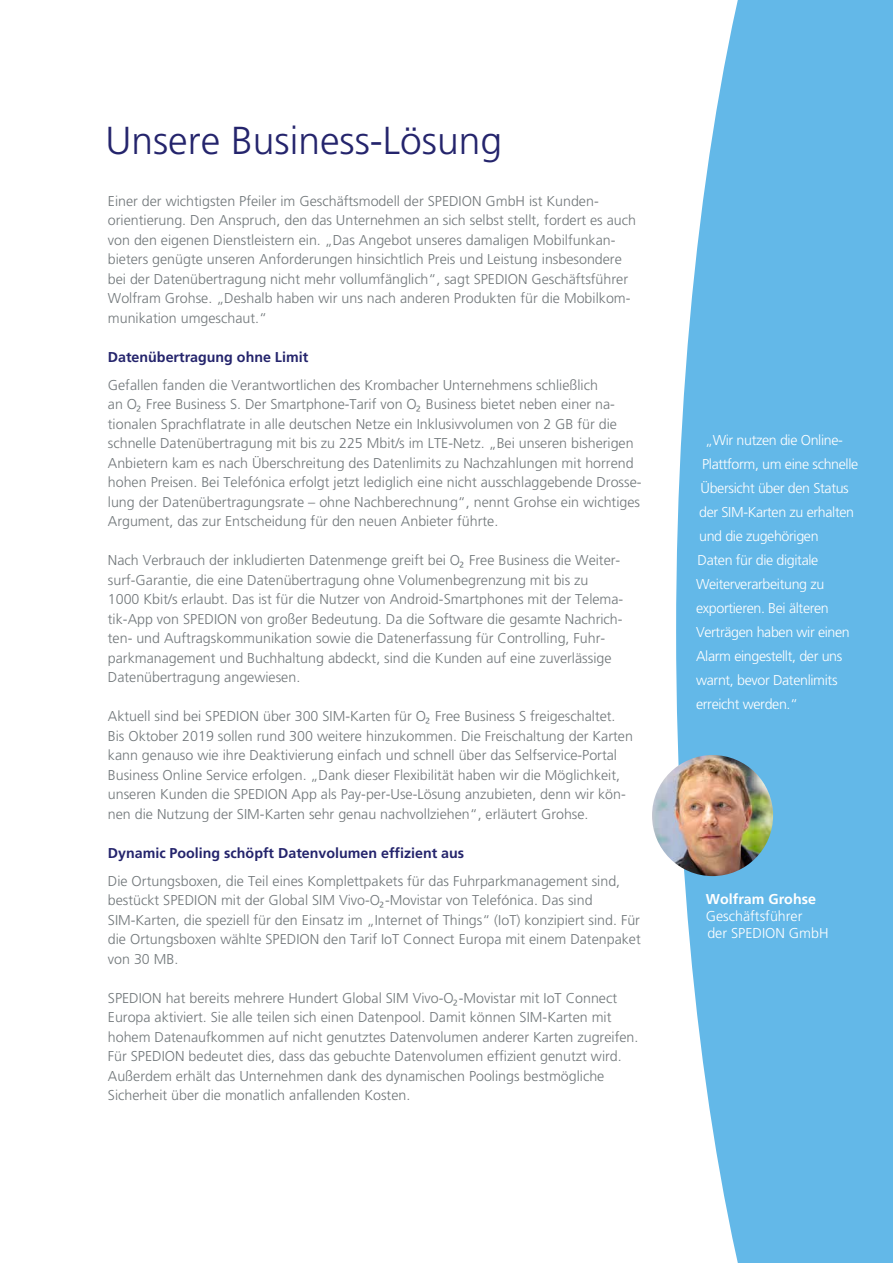
<style>
.page{position:relative;width:893px;height:1263px;background:#fff}
.page>*{position:absolute;margin:0;border:0;box-sizing:border-box;transform-origin:0 0}
.t1{font:300 39px "O2 Frutiger";color:#24246c}
.t2{font:300 14.25px/19.5px "O2 Frutiger";color:#71777a}
.t3{font:300 14.25px "O2 Frutiger";letter-spacing:-.025em;color:#fff}
.t4{font:700 14.25px "O2 Frutiger";color:#24246c}
.t5{font:300 14.25px/17.1px "O2 Frutiger";color:#fff}
.t6{font:700 14.25px "O2 Frutiger";color:#fff}
</style>
<div class="page">
<svg style="left:676px;top:0;width:217px;height:1263px;background:#71beea"></svg>
<img style="left:652px;top:755px;width:121px;height:121px;border-radius:61px">
<h1 class="t1" style="left:105px;top:118px;width:398px">Unsere Business-Lösung</h1>
<p class="t2" style="left:108px;top:191px;width:530px">Einer der wichtigsten Pfeiler im Geschäftsmodell der SPEDION GmbH ist Kunden&shy;orientierung. Den Anspruch, den das Unternehmen an sich selbst stellt, fordert es auch von den eigenen Dienstleistern ein. „Das Angebot unseres damaligen Mobilfunkan&shy;bieters genügte unseren Anforderungen hinsichtlich Preis und Leistung insbesondere bei der Datenübertragung nicht mehr vollumfänglich“, sagt SPEDION Geschäftsführer Wolfram Grohse. „Deshalb haben wir uns nach anderen Produkten für die Mobilkom&shy;munikation umgeschaut.“</p>
<p class="t4" style="left:108px;top:348px;width:202px">Datenübertragung ohne Limit</p>
<p class="t2" style="left:108px;top:375px;width:535px">Gefallen fanden die Verantwortlichen des Krombacher Unternehmens schließlich<br>an œ Free Business S. Der Smartphone-Tarif von œ Business bietet neben einer na&shy;tionalen Sprachflatrate in alle deutschen Netze ein Inklusivvolumen von 2 GB für die schnelle Datenübertragung mit bis zu 225 Mbit/s im LTE-Netz. „Bei unseren bisherigen Anbietern kam es nach Überschreitung des Datenlimits zu Nachzahlungen mit horrend hohen Preisen. Bei Telefónica erfolgt jetzt lediglich eine nicht ausschlaggebende Drosse&shy;lung der Datenübertragungsrate – ohne Nachberechnung“, nennt Grohse ein wichtiges Argument, das zur Entscheidung für den neuen Anbieter führte.</p>
<p class="t2" style="left:108px;top:550px;width:517px">Nach Verbrauch der inkludierten Datenmenge greift bei œ Free Business die Weiter&shy;surf-Garantie, die eine Datenübertragung ohne Volumenbegrenzung mit bis zu 1000 Kbit/s erlaubt. Das ist für die Nutzer von Android-Smartphones mit der Telema&shy;tik-App von SPEDION von großer Bedeutung. Da die Software die gesamte Nachrich&shy;ten- und Auftragskommunikation sowie die Datenerfassung für Controlling, Fuhr&shy;parkmanagement und Buchhaltung abdeckt, sind die Kunden auf eine zuverlässige Datenübertragung angewiesen.</p>
<p class="t2" style="left:108px;top:706px;width:526px">Aktuell sind bei SPEDION über 300 SIM-Karten für œ Free Business S freigeschaltet.<br>Bis Oktober 2019 sollen rund 300 weitere hinzukommen. Die Freischaltung der Karten kann genauso wie ihre Deaktivierung einfach und schnell über das Selfservice-Portal Business Online Service erfolgen. „Dank dieser Flexibilität haben wir die Möglichkeit, unseren Kunden die SPEDION App als Pay-per-Use-Lösung anzubieten, denn wir kön&shy;nen die Nutzung der SIM-Karten sehr genau nachvollziehen“, erläutert Grohse.</p>
<p class="t4" style="left:108px;top:844px;width:358px">Dynamic Pooling schöpft Datenvolumen effizient aus</p>
<p class="t2" style="left:108px;top:871px;width:534px">Die Ortungsboxen, die Teil eines Komplettpakets für das Fuhrparkmanagement sind, bestückt SPEDION mit der Global SIM Vivo-œ-Movistar von Telefónica. Das sind SIM-Karten, die speziell für den Einsatz im „Internet of Things“ (IoT) konzipiert sind. Für die Ortungsboxen wählte SPEDION den Tarif IoT Connect Europa mit einem Datenpaket von 30 MB.</p>
<p class="t2" style="left:108px;top:988px;width:532px">SPEDION hat bereits mehrere Hundert Global SIM Vivo-œ-Movistar mit IoT Connect Europa aktiviert. Sie alle teilen sich einen Datenpool. Damit können SIM-Karten mit hohem Datenaufkommen auf nicht genutztes Datenvolumen anderer Karten zugreifen.<br>Für SPEDION bedeutet dies, dass das gebuchte Datenvolumen effizient genutzt wird.<br>Außerdem erhält das Unternehmen dank des dynamischen Poolings bestmögliche Sicherheit über die monatlich anfallenden Kosten.</p>
<p class="t3" style="left:705px;top:432px;width:139px">„Wir nutzen die Online-</p>
<p class="t3" style="left:702px;top:456px;width:158px">Plattform, um eine schnelle</p>
<p class="t3" style="left:701px;top:480px;width:150px">Übersicht über den Status</p>
<p class="t3" style="left:699px;top:504px;width:156px">der SIM-Karten zu erhalten</p>
<p class="t3" style="left:699px;top:528px;width:121px">und die zugehörigen</p>
<p class="t3" style="left:698px;top:552px;width:122px">Daten für die digitale</p>
<p class="t3" style="left:696px;top:576px;width:130px">Weiterverarbeitung zu</p>
<p class="t3" style="left:696px;top:600px;width:134px">exportieren. Bei älteren</p>
<p class="t3" style="left:696px;top:624px;width:155px">Verträgen haben wir einen</p>
<p class="t3" style="left:696px;top:648px;width:148px">Alarm eingestellt, der uns</p>
<p class="t3" style="left:696px;top:672px;width:143px">warnt, bevor Datenlimits</p>
<p class="t3" style="left:696px;top:696px;width:103px">erreicht werden.“</p>
<p class="t6" style="left:706px;top:890px;width:112px">Wolfram Grohse</p>
<p class="t5" style="left:706px;top:907px;width:124px">Geschäftsführer<br>der SPEDION GmbH</p>
</div>
